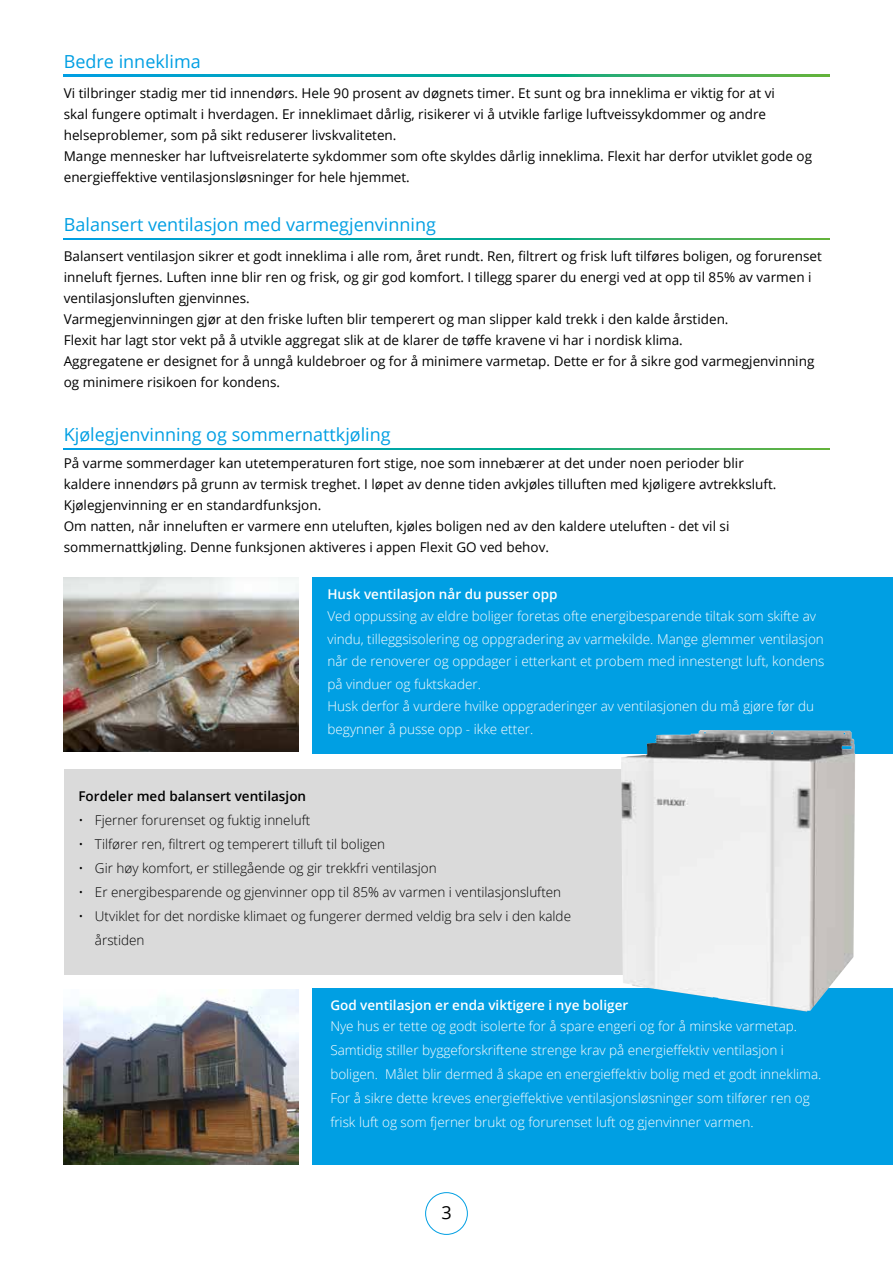
<style>
.page{position:relative;width:893px;height:1263px;background:#fff}
.page>*{position:absolute;margin:0;border:0;box-sizing:border-box;transform-origin:0 0}
.t1{font:18px "Open Sans";color:#009fe3}
.t2{font:18px "Open Sans";color:#000}
.t3{font:13.5px/21px "Open Sans";color:#000}
.t4{font:300 13.5px/22.5px "Open Sans";color:#fff}
.t5{font:300 13.5px/24px "Open Sans";color:#000}
.t6{font:600 13.5px "Open Sans";color:#fff}
.t7{font:600 13.5px "Open Sans";color:#000}
</style>
<div class="page">
<div style="left:425px;top:1192px;width:43px;height:43px;border:1px solid #009fe3;border-radius:50%"></div>
<div style="left:313px;top:988px;width:580px;height:177px;background:#009fe3"></div>
<svg style="left:64px;top:75px;width:765px;height:1px"></svg>
<svg style="left:64px;top:448px;width:765px;height:1px"></svg>
<svg style="left:64px;top:238px;width:765px;height:1px"></svg>
<div style="left:64px;top:769px;width:626px;height:205px;background:#dadada"></div>
<div style="left:313px;top:577px;width:580px;height:176px;background:#009fe3"></div>
<img style="left:64px;top:577px;width:234px;height:175px">
<img style="left:64px;top:990px;width:234px;height:174px">
<img style="left:621px;top:730px;width:235px;height:281px">
<h1 class="t1" style="left:64px;top:49px;width:138px">Bedre inneklima</h1>
<p class="t3" style="left:64px;top:82px;width:750px">Vi tilbringer stadig mer tid innendørs. Hele 90 prosent av døgnets timer. Et sunt og bra inneklima er viktig for at vi<br>skal fungere optimalt i hverdagen. Er inneklimaet dårlig, risikerer vi å utvikle farlige luftveissykdommer og andre helseproblemer, som på sikt reduserer livskvaliteten.<br>Mange mennesker har luftveisrelaterte sykdommer som ofte skyldes dårlig inneklima. Flexit har derfor utviklet gode og energieffektive ventilasjonsløsninger for hele hjemmet.</p>
<h1 class="t1" style="left:64px;top:212px;width:374px">Balansert ventilasjon med varmegjenvinning</h1>
<p class="t3" style="left:64px;top:245px;width:759px">Balansert ventilasjon sikrer et godt inneklima i alle rom, året rundt. Ren, filtrert og frisk luft tilføres boligen, og forurenset inneluft fjernes. Luften inne blir ren og frisk, og gir god komfort. I tillegg sparer du energi ved at opp til 85% av varmen i ventilasjonsluften gjenvinnes.<br>Varmegjenvinningen gjør at den friske luften blir temperert og man slipper kald trekk i den kalde årstiden.<br>Flexit har lagt stor vekt på å utvikle aggregat slik at de klarer de tøffe kravene vi har i nordisk klima.<br>Aggregatene er designet for å unngå kuldebroer og for å minimere varmetap. Dette er for å sikre god varmegjenvinning og minimere risikoen for kondens.</p>
<h1 class="t1" style="left:64px;top:422px;width:328px">Kjølegjenvinning og sommernattkjøling</h1>
<p class="t3" style="left:64px;top:452px;width:714px">På varme sommerdager kan utetemperaturen fort stige, noe som innebærer at det under noen perioder blir kaldere innendørs på grunn av termisk treghet. I løpet av denne tiden avkjøles tilluften med kjøligere avtrekksluft.<br>Kjølegjenvinning er en standardfunksjon.<br>Om natten, når inneluften er varmere enn uteluften, kjøles boligen ned av den kaldere uteluften - det vil si sommernattkjøling. Denne funksjonen aktiveres i appen Flexit GO ved behov.</p>
<p class="t6" style="left:327px;top:585px;width:231px">Husk ventilasjon når du pusser opp</p>
<p class="t4" style="left:327px;top:605px;width:498px">Ved oppussing av eldre boliger foretas ofte energibesparende tiltak som skifte av vindu, tilleggsisolering og oppgradering av varmekilde. Mange glemmer ventilasjon når de renoverer og oppdager i etterkant et probem med innestengt luft, kondens på vinduer og fuktskader.<br>Husk derfor å vurdere hvilke oppgraderinger av ventilasjonen du må gjøre før du begynner å pusse opp - ikke etter.</p>
<p class="t7" style="left:78px;top:787px;width:229px">Fordeler med balansert ventilasjon</p>
<p class="t5" style="left:78px;top:808px;width:233px">• Fjerner forurenset og fuktig inneluft</p>
<p class="t5" style="left:78px;top:832px;width:308px">• Tilfører ren, filtrert og temperert tilluft til boligen</p>
<p class="t5" style="left:78px;top:856px;width:360px">• Gir høy komfort, er stillegående og gir trekkfri ventilasjon</p>
<p class="t5" style="left:78px;top:880px;width:484px">• Er energibesparende og gjenvinner opp til 85% av varmen i ventilasjonsluften</p>
<p class="t5" style="left:95px;top:904px;width:478px;text-indent:-16px">• Utviklet for det nordiske klimaet og fungerer dermed veldig bra selv i den kalde årstiden</p>
<p class="t6" style="left:330px;top:996px;width:299px">God ventilasjon er enda viktigere i nye boliger</p>
<p class="t4" style="left:330px;top:1014px;width:493px;line-height:24px">Nye hus er tette og godt isolerte for å spare engeri og for å minske varmetap.<br>Samtidig stiller byggeforskriftene strenge krav på energieffektiv ventilasjon i boligen. Målet blir dermed å skape en energieffektiv bolig med et godt inneklima.<br>For å sikre dette kreves energieffektive ventilasjonsløsninger som tilfører ren og frisk luft og som fjerner brukt og forurenset luft og gjenvinner varmen.</p>
<h1 class="t2" style="left:441px;top:1200px;width:12px">3</h1>
</div>
